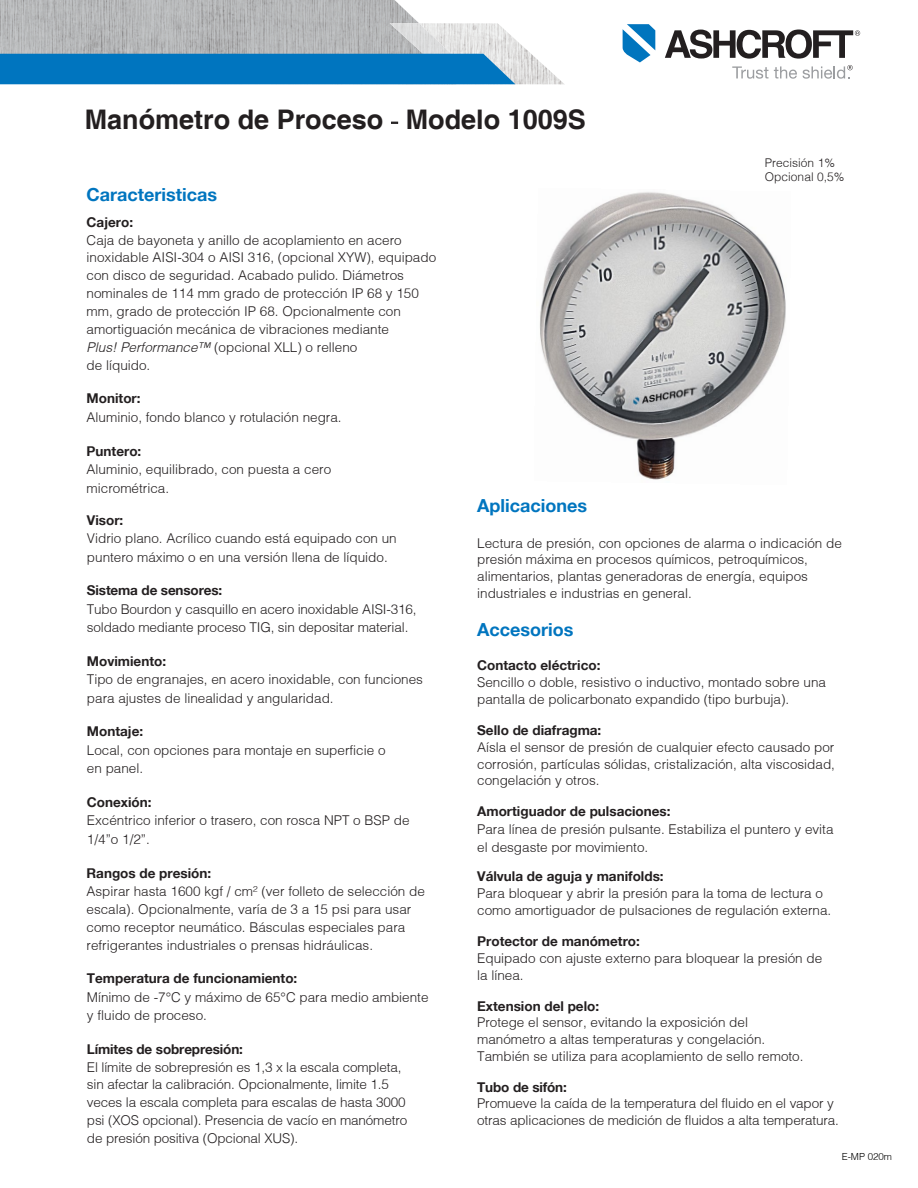
<style>
.page{position:relative;width:918px;height:1188px;background:#fff}
.page>*{position:absolute;margin:0;border:0;box-sizing:border-box;transform-origin:0 0}
.t1{font:700 27px "Helvetica";color:#231f20}
.t2{font:700 18px "Helvetica 75";color:#0075bf}
.t3{font:300 13.5px/17.9px "Helvetica";color:#231f20}
.t4{font:700 13.5px "Helvetica 75";color:#231f20}
.t5{font:300 12px/13.5px "Helvetica";color:#231f20}
.t6{font:300 9.75px "Helvetica";color:#000}
.s1{font-family:"Koz Min Pr 6 N";font-weight:400}
.s2{font-style:italic}
</style>
<div class="page">
<img style="left:540px;top:192px;width:246px;height:288px">
<svg style="left:0;top:0;width:560px;height:84px;background:#86adc5"></svg>
<svg style="left:732px;top:66px;width:36px;height:13px"></svg>
<svg style="left:774px;top:66px;width:23px;height:13px"></svg>
<svg style="left:623px;top:24px;width:32px;height:38px"></svg>
<svg style="left:665px;top:30px;width:195px;height:29px"></svg>
<svg style="left:803px;top:65px;width:50px;height:14px"></svg>
<h1 class="t1" style="left:85px;top:104px;width:503px">Manómetro de Proceso <span class="s1">-</span> Modelo 1009S</h1>
<p class="t5" style="left:765px;top:156px;width:81px">Precisión 1%<br>Opcional 0,5%</p>
<h2 class="t2" style="left:87px;top:183px;width:132px">Caracteristicas</h2>
<p class="t4" style="left:87px;top:214px;width:48px">Cajero:</p>
<p class="t3" style="left:87px;top:231px;width:351px">Caja de bayoneta y anillo de acoplamiento en acero inoxidable AISI-304 o AISI 316, (opcional XYW), equipado con disco de seguridad. Acabado pulido. Diámetros nominales de 114 mm grado de protección IP 68 y 150 mm, grado de protección IP 68. Opcionalmente con amortiguación mecánica de vibraciones mediante<br><span class="s2">Plus! Performance™</span> (opcional XLL) o relleno<br>de líquido.</p>
<p class="t4" style="left:87px;top:390px;width:55px">Monitor:</p>
<p class="t3" style="left:87px;top:409px;width:257px">Aluminio, fondo blanco y rotulación negra.</p>
<p class="t4" style="left:87px;top:443px;width:56px">Puntero:</p>
<p class="t3" style="left:87px;top:460px;width:246px;line-height:18.6px">Aluminio, equilibrado, con puesta a cero micrométrica.</p>
<p class="t4" style="left:87px;top:512px;width:38px">Visor:</p>
<p class="t3" style="left:87px;top:529px;width:311px;line-height:18.5px">Vidrio plano. Acrílico cuando está equipado con un puntero máximo o en una versión llena de líquido.</p>
<p class="t4" style="left:87px;top:582px;width:137px">Sistema de sensores:</p>
<p class="t3" style="left:87px;top:600px;width:331px;line-height:18.5px">Tubo Bourdon y casquillo en acero inoxidable AISI-316, soldado mediante proceso TIG, sin depositar material.</p>
<p class="t4" style="left:87px;top:653px;width:81px">Movimiento:</p>
<p class="t3" style="left:87px;top:670px;width:338px;line-height:18.5px">Tipo de engranajes, en acero inoxidable, con funciones para ajustes de linealidad y angularidad.</p>
<p class="t4" style="left:87px;top:723px;width:58px">Montaje:</p>
<p class="t3" style="left:87px;top:741px;width:300px;line-height:18.5px">Local, con opciones para montaje en superficie o en panel.</p>
<p class="t4" style="left:87px;top:794px;width:66px">Conexión:</p>
<p class="t3" style="left:87px;top:811px;width:324px;line-height:18.5px">Excéntrico inferior o trasero, con rosca NPT o BSP de<br>1/4”o 1/2”.</p>
<p class="t4" style="left:87px;top:865px;width:126px">Rangos de presión:</p>
<p class="t3" style="left:87px;top:882px;width:340px">Aspirar hasta 1600 kgf / cm² (ver folleto de selección de escala). Opcionalmente, varía de 3 a 15 psi para usar como receptor neumático. Básculas especiales para refrigerantes industriales o prensas hidráulicas.</p>
<p class="t4" style="left:87px;top:970px;width:212px">Temperatura de funcionamiento:</p>
<p class="t3" style="left:87px;top:987px;width:343px;line-height:18.5px">Mínimo de -7°C y máximo de 65°C para medio ambiente y fluido de proceso.</p>
<p class="t4" style="left:87px;top:1040px;width:158px">Límites de sobrepresión:</p>
<p class="t3" style="left:87px;top:1058px;width:322px">El límite de sobrepresión es 1,3 x la escala completa, sin afectar la calibración. Opcionalmente, limite 1.5 veces la escala completa para escalas de hasta 3000 psi (XOS opcional). Presencia de vacío en manómetro de presión positiva (Opcional XUS).</p>
<h2 class="t2" style="left:477px;top:495px;width:111px">Aplicaciones</h2>
<p class="t3" style="left:477px;top:534px;width:366px;line-height:16.8px">Lectura de presión, con opciones de alarma o indicación de presión máxima en procesos químicos, petroquímicos, alimentarios, plantas generadoras de energía, equipos industriales e industrias en general.</p>
<h2 class="t2" style="left:477px;top:619px;width:98px">Accesorios</h2>
<p class="t4" style="left:477px;top:657px;width:125px">Contacto eléctrico:</p>
<p class="t3" style="left:477px;top:674px;width:350px;line-height:17px">Sencillo o doble, resistivo o inductivo, montado sobre una pantalla de policarbonato expandido (tipo burbuja).</p>
<p class="t4" style="left:477px;top:722px;width:126px">Sello de diafragma:</p>
<p class="t3" style="left:477px;top:739px;width:359px;line-height:16.6px;text-align:justify">Aísla el sensor de presión de cualquier efecto causado por corrosión, partículas sólidas, cristalización, alta viscosidad, congelación y otros.</p>
<p class="t4" style="left:477px;top:803px;width:195px">Amortiguador de pulsaciones:</p>
<p class="t3" style="left:477px;top:820px;width:358px">Para línea de presión pulsante. Estabiliza el puntero y evita el desgaste por movimiento.</p>
<p class="t4" style="left:477px;top:868px;width:188px">Válvula de aguja y manifolds:</p>
<p class="t3" style="left:477px;top:884px;width:356px;line-height:17px">Para bloquear y abrir la presión para la toma de lectura o como amortiguador de pulsaciones de regulación externa.</p>
<p class="t4" style="left:477px;top:933px;width:164px">Protector de manómetro:</p>
<p class="t3" style="left:477px;top:949px;width:347px;line-height:17px">Equipado con ajuste externo para bloquear la presión de la línea.</p>
<p class="t4" style="left:477px;top:997px;width:123px">Extension del pelo:</p>
<p class="t3" style="left:477px;top:1014px;width:328px;line-height:16.6px">Protege el sensor, evitando la exposición del manómetro a altas temperaturas y congelación.<br>También se utiliza para acoplamiento de sello remoto.</p>
<p class="t4" style="left:477px;top:1078px;width:91px">Tubo de sifón:</p>
<p class="t3" style="left:477px;top:1095px;width:363px;line-height:17px">Promueve la caída de la temperatura del fluido en el vapor y otras aplicaciones de medición de fluidos a alta temperatura.</p>
<p class="t6" style="left:842px;top:1151px;width:52px">E-MP 020m</p>
</div>
